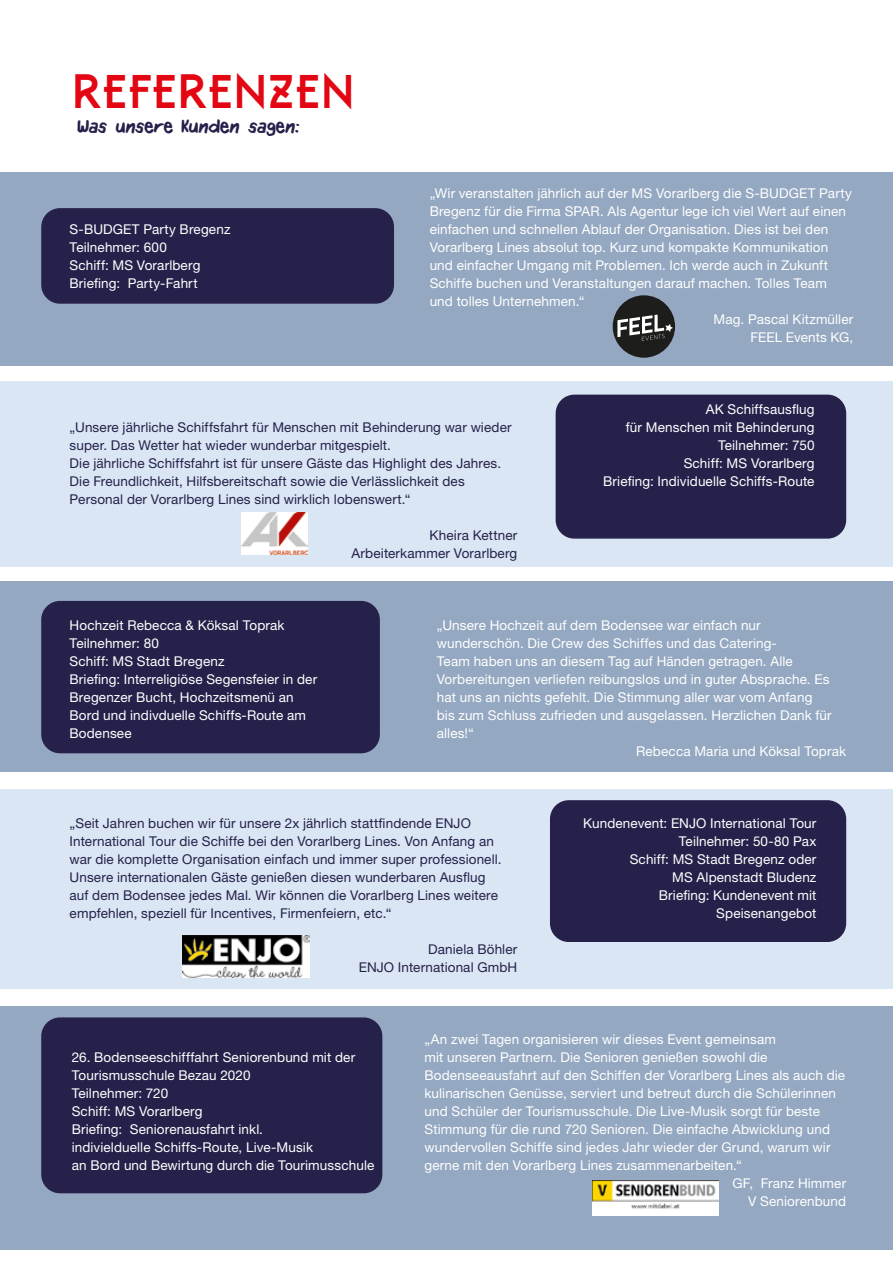
<style>
.page{position:relative;width:893px;height:1263px;background:#fff}
.page>*{position:absolute;margin:0;border:0;box-sizing:border-box;transform-origin:0 0}
.t1{font:700 45px "Belgrad";letter-spacing:-.045em;color:#e30613}
.t2{font:22.5px "yearbook";letter-spacing:-.005em;color:#25214a}
.t3{font:13.5px/18px "Helvetica Neue LT Std";letter-spacing:.01em;color:#fff}
.t4{font:13.5px/18px "Helvetica Neue LT Std";letter-spacing:.01em;color:#25214a}
</style>
<div class="page">
<div style="left:0;top:789px;width:893px;height:200px;background:#dae6f4"></div>
<div style="left:0;top:581px;width:893px;height:191px;background:#94a8c1"></div>
<div style="left:0;top:1006px;width:893px;height:243px;background:#94a8c1"></div>
<div style="left:0;top:381px;width:893px;height:186px;background:#dae6f4"></div>
<div style="left:42px;top:1018px;width:340px;height:174px;background:#25214a;border-radius:18px"></div>
<div style="left:41px;top:1017px;width:341px;height:176px;border:2px solid #25214a;border-radius:18px"></div>
<div style="left:42px;top:602px;width:337px;height:150px;background:#25214a;border-radius:18px"></div>
<div style="left:41px;top:601px;width:339px;height:152px;border:2px solid #25214a;border-radius:18px"></div>
<div style="left:551px;top:801px;width:294px;height:140px;background:#25214a;border-radius:18px"></div>
<div style="left:550px;top:800px;width:296px;height:142px;border:2px solid #25214a;border-radius:18px"></div>
<div style="left:556px;top:395px;width:289px;height:143px;background:#25214a;border-radius:18px"></div>
<div style="left:556px;top:395px;width:290px;height:144px;border:2px solid #25214a;border-radius:18px"></div>
<img style="left:183px;top:936px;width:126px;height:41px">
<img style="left:592px;top:1181px;width:127px;height:34px">
<img style="left:241px;top:513px;width:67px;height:41px">
<div style="left:0;top:172px;width:893px;height:194px;background:#94a8c1"></div>
<div style="left:42px;top:209px;width:351px;height:94px;background:#25214a;border-radius:18px"></div>
<div style="left:41px;top:208px;width:353px;height:96px;border:2px solid #25214a;border-radius:18px"></div>
<div style="left:613px;top:295px;width:62px;height:63px;background:#1d1d1b;border-radius:50%"></div>
<svg style="left:617px;top:315px;width:56px;height:26px"></svg>
<h1 class="t1" style="left:75px;top:69px;width:285px">REFERENZEN</h1>
<h2 class="t2" style="left:77px;top:115px;width:223px">Was unsere Kunden sagen:</h2>
<p class="t3" style="left:70px;top:220px;width:162px">S-BUDGET Party Bregenz<br>Teilnehmer: 600<br>Schiff: MS Vorarlberg<br>Briefing: Party-Fahrt</p>
<p class="t3" style="left:430px;top:184px;width:424px">„Wir veranstalten jährlich auf der MS Vorarlberg die S-BUDGET Party</p>
<p class="t3" style="left:430px;top:202px;width:418px">Bregenz für die Firma SPAR. Als Agentur lege ich viel Wert auf einen</p>
<p class="t3" style="left:430px;top:220px;width:400px">einfachen und schnellen Ablauf der Organisation. Dies ist bei den</p>
<p class="t3" style="left:430px;top:238px;width:400px">Vorarlberg Lines absolut top. Kurz und kompakte Kommunikation</p>
<p class="t3" style="left:430px;top:256px;width:400px">und einfacher Umgang mit Problemen. Ich werde auch in Zukunft</p>
<p class="t3" style="left:430px;top:274px;width:399px">Schiffe buchen und Veranstaltungen darauf machen. Tolles Team</p>
<p class="t3" style="left:430px;top:292px;width:157px">und tolles Unternehmen.“</p>
<p class="t3" style="left:713px;top:310px;width:141px">Mag. Pascal Kitzmüller</p>
<p class="t3" style="left:750px;top:328px;width:104px">FEEL Events KG,</p>
<p class="t4" style="left:70px;top:418px;width:444px">„Unsere jährliche Schiffsfahrt für Menschen mit Behinderung war wieder super. Das Wetter hat wieder wunderbar mitgespielt.<br>Die jährliche Schiffsfahrt ist für unsere Gäste das Highlight des Jahres.<br>Die Freundlichkeit, Hilfsbereitschaft sowie die Verlässlichkeit des Personal der Vorarlberg Lines sind wirklich lobenswert.“</p>
<p class="t4" style="left:352px;top:526px;width:167px;text-align:right">Kheira Kettner<br>Arbeiterkammer Vorarlberg</p>
<p class="t3" style="left:603px;top:400px;width:213px;text-align:right">AK Schiffsausflug<br>für Menschen mit Behinderung<br>Teilnehmer: 750<br>Schiff: MS Vorarlberg<br>Briefing: Individuelle Schiffs-Route</p>
<p class="t3" style="left:70px;top:616px;width:249px">Hochzeit Rebecca &amp; Köksal Toprak<br>Teilnehmer: 80<br>Schiff: MS Stadt Bregenz<br>Briefing: Interreligiöse Segensfeier in der<br>Bregenzer Bucht, Hochzeitsmenü an<br>Bord und indivduelle Schiffs-Route am<br>Bodensee</p>
<p class="t3" style="left:437px;top:616px;width:325px">„Unsere Hochzeit auf dem Bodensee war einfach nur</p>
<p class="t3" style="left:437px;top:634px;width:342px">wunderschön. Die Crew des Schiffes und das Catering-</p>
<p class="t3" style="left:437px;top:652px;width:357px">Team haben uns an diesem Tag auf Händen getragen. Alle</p>
<p class="t3" style="left:437px;top:670px;width:394px">Vorbereitungen verliefen reibungslos und in guter Absprache. Es</p>
<p class="t3" style="left:437px;top:688px;width:377px">hat uns an nichts gefehlt. Die Stimmung aller war vom Anfang</p>
<p class="t3" style="left:437px;top:706px;width:396px">bis zum Schluss zufrieden und ausgelassen. Herzlichen Dank für</p>
<p class="t3" style="left:437px;top:724px;width:39px">alles!“</p>
<p class="t3" style="left:636px;top:742px;width:212px">Rebecca Maria und Köksal Toprak</p>
<p class="t4" style="left:70px;top:814px;width:433px">„Seit Jahren buchen wir für unsere 2x jährlich stattfindende ENJO International Tour die Schiffe bei den Vorarlberg Lines. Von Anfang an war die komplette Organisation einfach und immer super professionell.<br>Unsere internationalen Gäste genießen diesen wunderbaren Ausflug auf dem Bodensee jedes Mal. Wir können die Vorarlberg Lines weitere empfehlen, speziell für Incentives, Firmenfeiern, etc.“</p>
<p class="t4" style="left:359px;top:940px;width:160px;text-align:right">Daniela Böhler<br>ENJO International GmbH</p>
<p class="t3" style="left:583px;top:814px;width:235px;text-align:right">Kundenevent: ENJO International Tour<br>Teilnehmer: 50-80 Pax<br>Schiff: MS Stadt Bregenz oder<br>MS Alpenstadt Bludenz<br>Briefing: Kundenevent mit<br>Speisenangebot</p>
<p class="t3" style="left:72px;top:1048px;width:304px">26. Bodenseeschifffahrt Seniorenbund mit der Tourismusschule Bezau 2020<br>Teilnehmer: 720<br>Schiff: MS Vorarlberg<br>Briefing: Seniorenausfahrt inkl.<br>indivielduelle Schiffs-Route, Live-Musik<br>an Bord und Bewirtung durch die Tourimusschule</p>
<p class="t3" style="left:424px;top:1030px;width:353px">„An zwei Tagen organisieren wir dieses Event gemeinsam</p>
<p class="t3" style="left:424px;top:1048px;width:344px">mit unseren Partnern. Die Senioren genießen sowohl die</p>
<p class="t3" style="left:424px;top:1066px;width:422px">Bodenseeausfahrt auf den Schiffen der Vorarlberg Lines als auch die</p>
<p class="t3" style="left:424px;top:1084px;width:413px">kulinarischen Genüsse, serviert und betreut durch die Schülerinnen</p>
<p class="t3" style="left:424px;top:1102px;width:397px">und Schüler der Tourismusschule. Die Live-Musik sorgt für beste</p>
<p class="t3" style="left:424px;top:1120px;width:407px">Stimmung für die rund 720 Senioren. Die einfache Abwicklung und</p>
<p class="t3" style="left:424px;top:1138px;width:407px">wundervollen Schiffe sind jedes Jahr wieder der Grund, warum wir</p>
<p class="t3" style="left:424px;top:1156px;width:319px">gerne mit den Vorarlberg Lines zusammenarbeiten.“</p>
<p class="t3" style="left:733px;top:1174px;width:115px">GF, Franz Himmer</p>
<p class="t3" style="left:748px;top:1192px;width:99px">V Seniorenbund</p>
</div>
